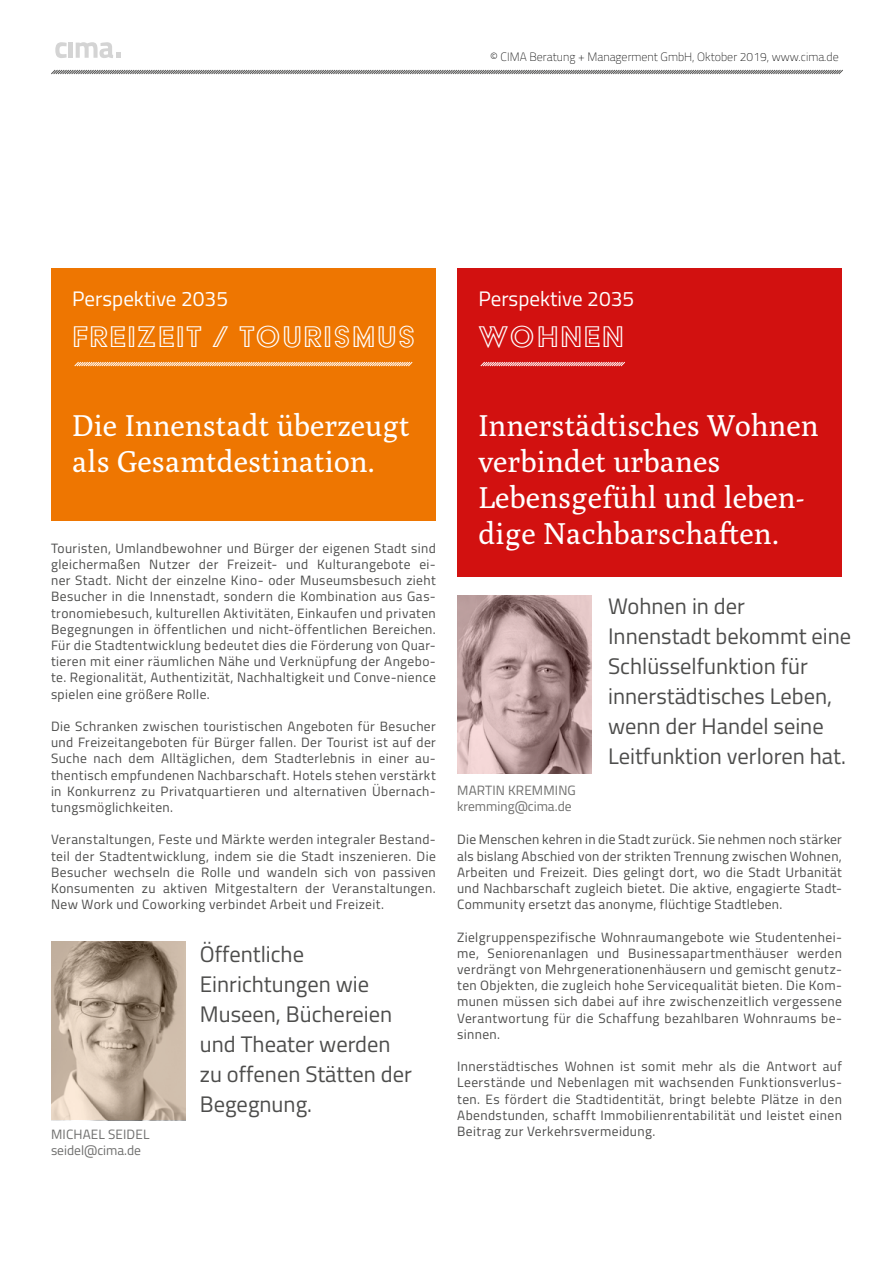
<style>
.page{position:relative;width:893px;height:1263px;background:#fff}
.page>*{position:absolute;margin:0;border:0;box-sizing:border-box;transform-origin:0 0}
._000-subheader_001{font:34.5px "Acier BAT Text Outline";letter-spacing:.04em;color:#fff}
._000-subheader_001-2{font:30px/36px "Poly";color:#fff}
._000-subheader_001-3{font:22.5px/30px "Titillium";color:#4d4d4c}
._000-subheader_001-4{font:21px "Titillium";color:#fff}
._000-FLIESS{font:13.5px/16.2px "Titillium";letter-spacing:.03em;color:#4d4d4c;text-align:justify}
._000-FLIESS-2{font:13.5px/16.2px "Titillium";letter-spacing:.01em;color:#6e6e6d}
._000-FLIESS-3{font:100 12px "Titillium";color:#000}
</style>
<div class="page">
<svg style="left:51px;top:69px;width:792px;height:6px"></svg>
<div style="left:51px;top:268px;width:385px;height:252px;background:#ee7601"></div>
<svg style="left:74px;top:361px;width:339px;height:6px"></svg>
<div style="left:457px;top:268px;width:385px;height:308px;background:#d21110"></div>
<svg style="left:480px;top:361px;width:145px;height:6px"></svg>
<svg style="left:51px;top:942px;width:134px;height:178px;background:#b6a493"></svg>
<svg style="left:457px;top:595px;width:134px;height:179px;background:#b09493"></svg>
<svg style="left:55px;top:42px;width:12px;height:16px"></svg>
<hr style="left:69px;top:43px;width:4px;height:15px;background:#d4d4d4">
<svg style="left:76px;top:42px;width:45px;height:16px"></svg>
<p class="_000-FLIESS-3" style="left:490px;top:48px;width:350px">© CIMA Beratung + Managerment GmbH, Oktober 2019, www.cima.de</p>
<p class="_000-subheader_001-4" style="left:72px;top:283px;width:157px">Perspektive 2035</p>
<p class="_000-subheader_001" style="left:73px;top:319px;width:344px">FREIZEIT / TOURISMUS</p>
<p class="_000-subheader_001-4" style="left:478px;top:283px;width:157px">Perspektive 2035</p>
<p class="_000-subheader_001" style="left:479px;top:319px;width:147px">WOHNEN</p>
<p class="_000-subheader_001-2" style="left:72px;top:408px;width:339px">Die Innenstadt überzeugt als Gesamtdestination.</p>
<p class="_000-FLIESS" style="left:51px;top:539px;width:386px">Touristen, Umlandbewohner und Bürger der eigenen Stadt sind gleichermaßen Nutzer der Freizeit- und Kulturangebote ei&shy;ner Stadt. Nicht der einzelne Kino- oder Museumsbesuch zieht Besucher in die Innenstadt, sondern die Kombination aus Gas&shy;tronomiebesuch, kulturellen Aktivitäten, Einkaufen und privaten Begegnungen in öffentlichen und nicht-öffentlichen Bereichen.<br>Für die Stadtentwicklung bedeutet dies die Förderung von Quar&shy;tieren mit einer räumlichen Nähe und Verknüpfung der Angebo&shy;te. Regionalität, Authentizität, Nachhaltigkeit und Conve-nience spielen eine größere Rolle.</p>
<p class="_000-FLIESS" style="left:51px;top:717px;width:386px">Die Schranken zwischen touristischen Angeboten für Besucher und Freizeitangeboten für Bürger fallen. Der Tourist ist auf der Suche nach dem Alltäglichen, dem Stadterlebnis in einer au&shy;thentisch empfundenen Nachbarschaft. Hotels stehen verstärkt in Konkurrenz zu Privatquartieren und alternativen Übernach&shy;tungsmöglichkeiten.</p>
<p class="_000-FLIESS" style="left:51px;top:831px;width:386px">Veranstaltungen, Feste und Märkte werden integraler Bestand&shy;teil der Stadtentwicklung, indem sie die Stadt inszenieren. Die Besucher wechseln die Rolle und wandeln sich von passiven Konsumenten zu aktiven Mitgestaltern der Veranstaltungen.<br>New Work und Coworking verbindet Arbeit und Freizeit.</p>
<p class="_000-FLIESS-2" style="left:51px;top:1126px;width:100px">MICHAEL SEIDEL seidel@cima.de</p>
<p class="_000-subheader_001-3" style="left:200px;top:938px;width:213px">Öffentliche<br>Einrichtungen wie<br>Museen, Büchereien und Theater werden zu offenen Stätten der<br>Begegnung.</p>
<p class="_000-subheader_001-2" style="left:478px;top:408px;width:342px">Innerstädtisches Wohnen verbindet urbanes<br>Lebensgefühl und leben&shy;dige Nachbarschaften.</p>
<p class="_000-FLIESS-2" style="left:457px;top:781px;width:120px">MARTIN KREMMING kremming@cima.de</p>
<p class="_000-subheader_001-3" style="left:608px;top:589px;width:245px">Wohnen in der<br>Innenstadt bekommt eine<br>Schlüsselfunktion für innerstädtisches Leben, wenn der Handel seine<br>Leitfunktion verloren hat.</p>
<p class="_000-FLIESS" style="left:457px;top:831px;width:386px">Die Menschen kehren in die Stadt zurück. Sie nehmen noch stärker als bislang Abschied von der strikten Trennung zwischen Wohnen, Arbeiten und Freizeit. Dies gelingt dort, wo die Stadt Urbanität und Nachbarschaft zugleich bietet. Die aktive, engagierte Stadt-Community ersetzt das anonyme, flüchtige Stadtleben.</p>
<p class="_000-FLIESS" style="left:457px;top:928px;width:386px">Zielgruppenspezifische Wohnraumangebote wie Studentenhei&shy;me, Seniorenanlagen und Businessapartmenthäuser werden verdrängt von Mehrgenerationenhäusern und gemischt genutz&shy;ten Objekten, die zugleich hohe Servicequalität bieten. Die Kom&shy;munen müssen sich dabei auf ihre zwischenzeitlich vergessene Verantwortung für die Schaffung bezahlbaren Wohnraums be&shy;sinnen.</p>
<p class="_000-FLIESS" style="left:457px;top:1058px;width:386px">Innerstädtisches Wohnen ist somit mehr als die Antwort auf Leerstände und Nebenlagen mit wachsenden Funktionsverlus&shy;ten. Es fördert die Stadtidentität, bringt belebte Plätze in den Abendstunden, schafft Immobilienrentabilität und leistet einen Beitrag zur Verkehrsvermeidung.</p>
</div>
